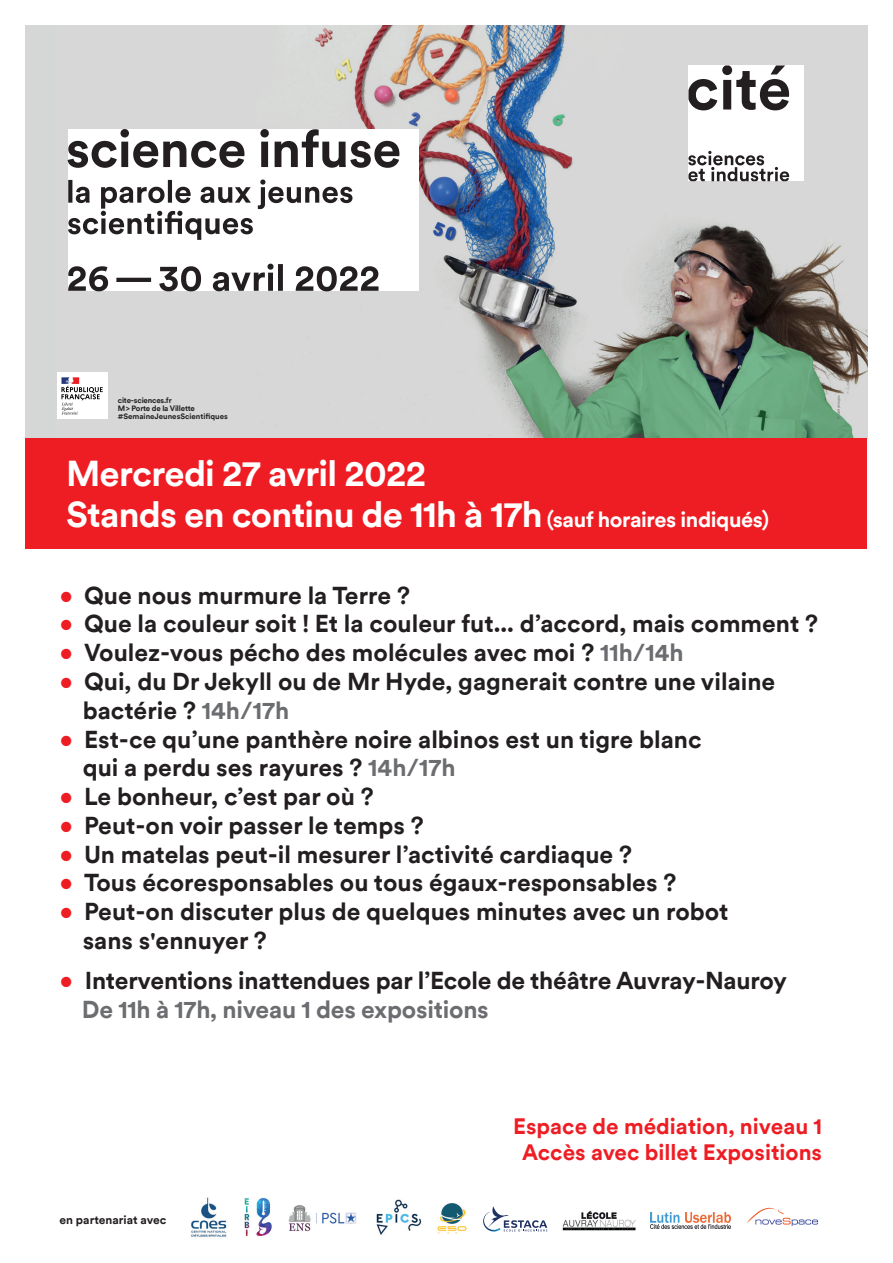
<style>
.page{position:relative;width:893px;height:1263px;background:#fff}
.page>*{position:absolute;margin:0;border:0;box-sizing:border-box;transform-origin:0 0}
.t1{font:700 36px/41px "CSI Circular TT";letter-spacing:-.02em;color:#fff}
.t2{font:700 24.45px/28.8px "CSI Circular TT";color:#231f20}
.t3{font:700 22.35px/26px "CSI Circular TT";color:#ee1d23;text-align:center}
.t4{font:700 11.85px "CSI Circular TT";color:#231f20}
.t5{font:700 7.8px/8.1px "CSI Circular TT";letter-spacing:-.02em;color:#231f20}
.t6{font:3.45px "CSI Circular TT";color:#6b6b6e}
.s1{font-size:21.6px}
.s2{font-weight:400;color:#ee1d23}
.s3{color:#6c6d70}
</style>
<div class="page">
<img style="left:55px;top:26px;width:812px;height:412px">
<div style="left:688px;top:65px;width:116px;height:116px;background:#fff"></div>
<svg style="left:688px;top:151px;width:101px;height:30px"></svg>
<svg style="left:688px;top:65px;width:101px;height:45px"></svg>
<div style="left:57px;top:373px;width:50px;height:46px;background:#fff"></div>
<svg style="left:61px;top:377px;width:42px;height:37px"></svg>
<div style="left:68px;top:129px;width:351px;height:162px;background:#fff"></div>
<svg style="left:68px;top:129px;width:331px;height:39px"></svg>
<svg style="left:68px;top:264px;width:311px;height:27px"></svg>
<svg style="left:68px;top:179px;width:284px;height:61px"></svg>
<div style="left:26px;top:438px;width:841px;height:110px;background:#ee1d23"></div>
<img style="left:437px;top:1203px;width:29px;height:31px">
<img style="left:376px;top:1200px;width:46px;height:35px">
<svg style="left:483px;top:1206px;width:64px;height:25px"></svg>
<img style="left:562px;top:1211px;width:74px;height:19px">
<img style="left:191px;top:1198px;width:36px;height:39px">
<img style="left:244px;top:1198px;width:28px;height:38px">
<img style="left:288px;top:1205px;width:69px;height:26px">
<img style="left:650px;top:1213px;width:80px;height:15px">
<img style="left:746px;top:1208px;width:31px;height:16px">
<svg style="left:755px;top:1210px;width:63px;height:16px"></svg>
<p class="t5" style="left:118px;top:396px;width:111px">cite-sciences.fr<br>M &gt; Porte de la Villette #SemaineJeunesScientifiques</p>
<h1 class="t1" style="left:66px;top:451px;width:704px">Mercredi 27 avril 2022<br>Stands en continu de 11h à 17h <span class="s1">(sauf horaires indiqués)</span></h1>
<p class="t6" style="left:836px;top:419px;width:25px;rotate:-90deg">© GettyImages</p>
<p class="t2" style="left:60px;top:580px;width:352px"><span class="s2">•</span> Que nous murmure la Terre ?</p>
<p class="t2" style="left:60px;top:608px;width:760px"><span class="s2">•</span> Que la couleur soit ! Et la couleur fut... d’accord, mais comment ?</p>
<p class="t2" style="left:60px;top:637px;width:626px"><span class="s2">•</span> Voulez-vous pécho des molécules avec moi ? <span class="s3">11h/14h</span></p>
<p class="t2" style="left:83px;top:666px;width:694px;text-indent:-23px"><span class="s2">•</span> Qui, du Dr Jekyll ou de Mr Hyde, gagnerait contre une vilaine bactérie ? <span class="s3">14h/17h</span></p>
<p class="t2" style="left:83px;top:723px;width:620px;text-indent:-23px"><span class="s2">•</span> Est-ce qu’une panthère noire albinos est un tigre blanc qui a perdu ses rayures ? <span class="s3">14h/17h</span></p>
<p class="t2" style="left:60px;top:781px;width:316px"><span class="s2">•</span> Le bonheur, c’est par où ?</p>
<p class="t2" style="left:60px;top:810px;width:366px"><span class="s2">•</span> Peut-on voir passer le temps ?</p>
<p class="t2" style="left:60px;top:838px;width:574px"><span class="s2">•</span> Un matelas peut-il mesurer l’activité cardiaque ?</p>
<p class="t2" style="left:60px;top:867px;width:618px"><span class="s2">•</span> Tous écoresponsables ou tous égaux-responsables ?</p>
<p class="t2" style="left:83px;top:896px;width:647px;text-indent:-23px"><span class="s2">•</span> Peut-on discuter plus de quelques minutes avec un robot sans s'ennuyer ?</p>
<p class="t2" style="left:82px;top:965px;width:707px;text-indent:-22px"><span class="s2">•</span> Interventions inattendues par l’Ecole de théâtre Auvray-Nauroy<br><span class="s3">De 11h à 17h, niveau 1 des expositions</span></p>
<p class="t4" style="left:60px;top:1211px;width:108px">en partenariat avec</p>
<p class="t3" style="left:513px;top:1112px;width:310px">Espace de médiation, niveau 1<br>Accès avec billet Expositions</p>
</div>
